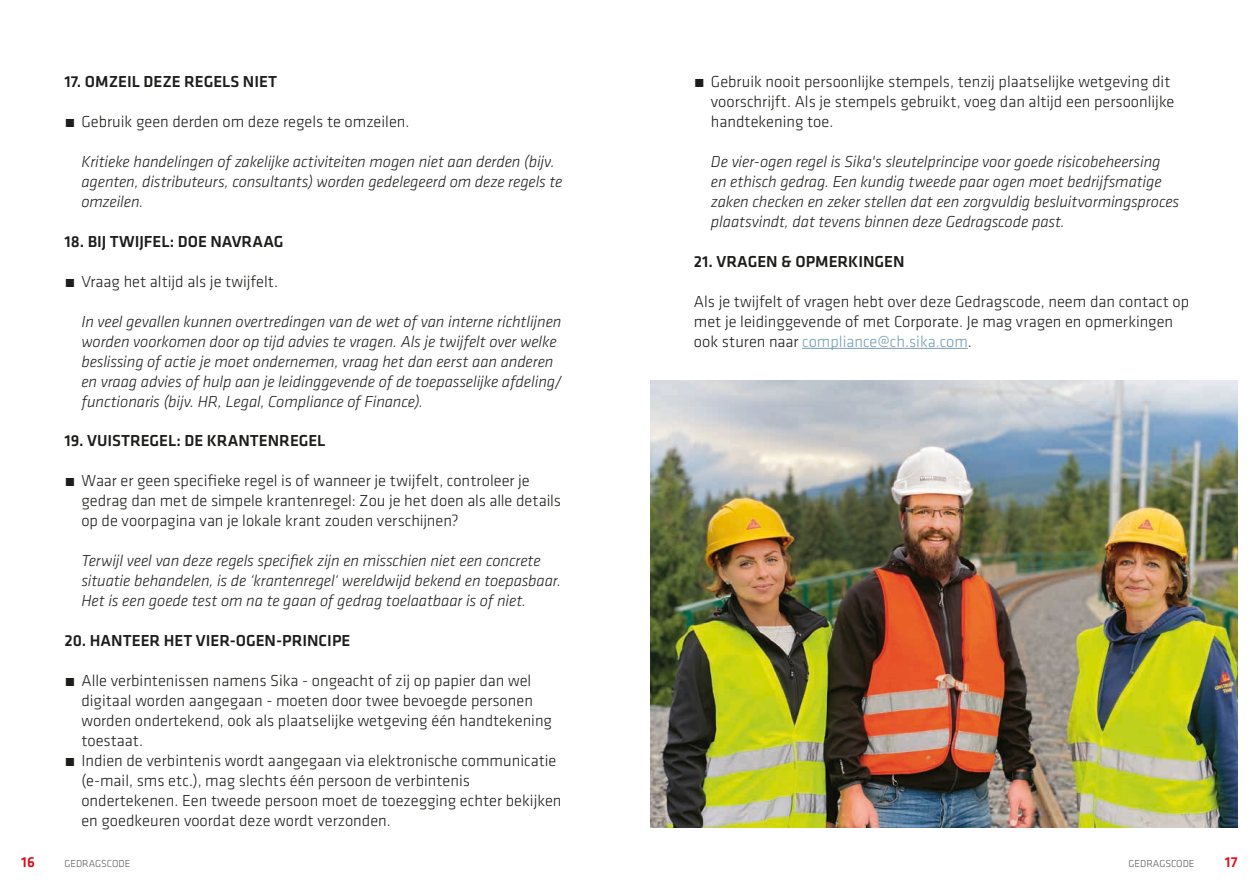
<style>
.page{position:relative;width:1259px;height:893px;background:#fff}
.page>*{position:absolute;margin:0;border:0;box-sizing:border-box;transform-origin:0 0}
.SI_Klavica_List_01{font:300 16.5px/20px "Klavika";color:#1d1d1b}
.t1{font:italic 300 16.5px/20px "Klavika";letter-spacing:-.005em;color:#1d1d1b}
.Sub-chapter{font:500 16.5px "Klavika";color:#1d1d1b}
.t2{font:500 15px "Klavika";color:#e30614}
.t3{font:300 10.5px "Klavika";color:#575756}
.s1{color:#769db8}
</style>
<div class="page">
<img style="left:651px;top:380px;width:586px;height:447px">
<hr style="left:802px;top:348px;width:166px;height:1px;background:#769db8">
<p class="Sub-chapter" style="left:64px;top:71px;width:214px">17. OMZEIL DEZE REGELS NIET</p>
<p class="SI_Klavica_List_01" style="left:64px;top:112px;width:346px">́ Gebruik geen derden om deze regels te omzeilen.</p>
<p class="t1" style="left:81px;top:151px;width:482px">Kritieke handelingen of zakelijke activiteiten mogen niet aan derden (bijv. agenten, distributeurs, consultants) worden gedelegeerd om deze regels te omzeilen.</p>
<p class="Sub-chapter" style="left:64px;top:230px;width:220px">18. BIJ TWIJFEL: DOE NAVRAAG</p>
<p class="SI_Klavica_List_01" style="left:64px;top:271px;width:215px">́ Vraag het altijd als je twijfelt.</p>
<p class="t1" style="left:81px;top:311px;width:482px">In veel gevallen kunnen overtredingen van de wet of van interne richtlijnen worden voorkomen door op tijd advies te vragen. Als je twijfelt over welke beslissing of actie je moet ondernemen, vraag het dan eerst aan anderen en vraag advies of hulp aan je leidinggevende of de toepasselijke afdeling/ functionaris (bijv. HR, Legal, Compliance of Finance).</p>
<p class="Sub-chapter" style="left:64px;top:430px;width:263px">19. VUISTREGEL: DE KRANTENREGEL</p>
<p class="SI_Klavica_List_01" style="left:81px;top:471px;width:481px;text-indent:-17px">́ Waar er geen specifieke regel is of wanneer je twijfelt, controleer je gedrag dan met de simpele krantenregel: Zou je het doen als alle details op de voorpagina van je lokale krant zouden verschijnen?</p>
<p class="t1" style="left:81px;top:550px;width:481px">Terwijl veel van deze regels specifiek zijn en misschien niet een concrete situatie behandelen, is de ‘krantenregel‘ wereldwijd bekend en toepasbaar.<br>Het is een goede test om na te gaan of gedrag toelaatbaar is of niet.</p>
<p class="Sub-chapter" style="left:64px;top:629px;width:287px">20. HANTEER HET VIER-OGEN-PRINCIPE</p>
<p class="SI_Klavica_List_01" style="left:81px;top:670px;width:472px;text-indent:-17px">́ Alle verbintenissen namens Sika - ongeacht of zij op papier dan wel digitaal worden aangegaan - moeten door twee bevoegde personen worden ondertekend, ook als plaatselijke wetgeving één handtekening toestaat.</p>
<p class="SI_Klavica_List_01" style="left:81px;top:750px;width:481px;text-indent:-17px">́ Indien de verbintenis wordt aangegaan via elektronische communicatie (e-mail, sms etc.), mag slechts één persoon de verbintenis ondertekenen. Een tweede persoon moet de toezegging echter bekijken en goedkeuren voordat deze wordt verzonden.</p>
<p class="SI_Klavica_List_01" style="left:711px;top:72px;width:465px;text-indent:-17px">́ Gebruik nooit persoonlijke stempels, tenzij plaatselijke wetgeving dit voorschrijft. Als je stempels gebruikt, voeg dan altijd een persoonlijke handtekening toe.</p>
<p class="t1" style="left:711px;top:151px;width:470px">De vier-ogen regel is Sika's sleutelprincipe voor goede risicobeheersing en ethisch gedrag. Een kundig tweede paar ogen moet bedrijfsmatige zaken checken en zeker stellen dat een zorgvuldig besluitvormingsproces plaatsvindt, dat tevens binnen deze Gedragscode past.</p>
<p class="Sub-chapter" style="left:694px;top:250px;width:212px">21. VRAGEN &amp; OPMERKINGEN</p>
<p class="SI_Klavica_List_01" style="left:694px;top:291px;width:497px">Als je twijfelt of vragen hebt over deze Gedragscode, neem dan contact op met je leidinggevende of met Corporate. Je mag vragen en opmerkingen ook sturen naar <span class="s1">compliance@ch.sika.com</span>.</p>
<p class="t2" style="left:21px;top:852px;width:15px">16</p>
<p class="t3" style="left:64px;top:857px;width:67px">GEDRAGSCODE</p>
<p class="t3" style="left:1128px;top:857px;width:67px">GEDRAGSCODE</p>
<p class="t2" style="left:1224px;top:852px;width:14px">17</p>
</div>
